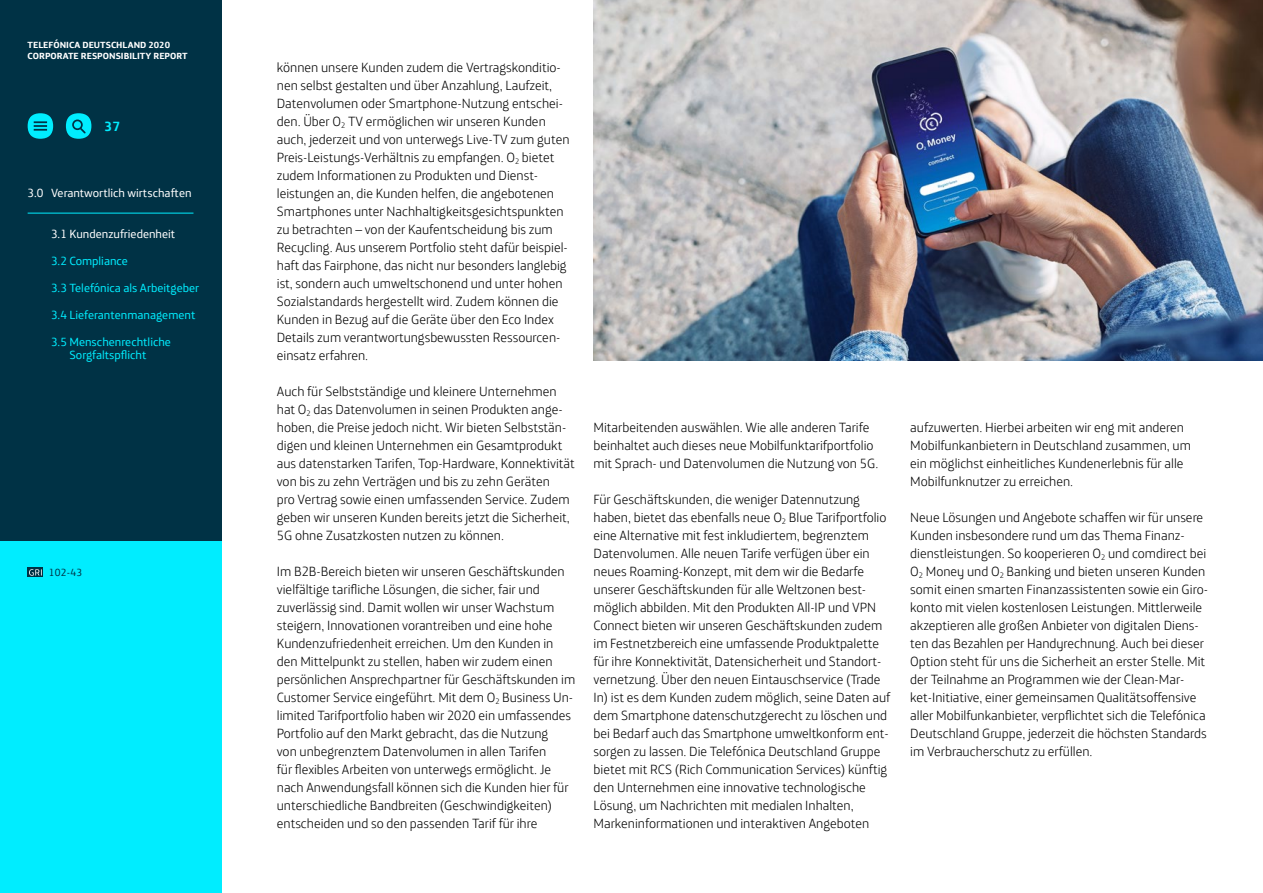
<style>
.page{position:relative;width:1263px;height:893px;background:#fff}
.page>*{position:absolute;margin:0;border:0;box-sizing:border-box;transform-origin:0 0}
.t1{font:300 13.5px/18px "Telefonica";color:#000}
.t2{font:700 13.5px "Telefonica";color:#00edff}
.t3{font:12px/13.5px "Telefonica";color:#00edff;text-align:center}
.t4{font:12px "Telefonica";color:#fff}
.t5{font:10.5px "Telefonica";color:#003245}
.t6{font:700 9px/10.8px "Telefonica";color:#fff}
</style>
<div class="page">
<img style="left:593px;top:0;width:670px;height:360px">
<div style="left:0;top:540px;width:221px;height:353px;background:#00edff"></div>
<div style="left:0;top:0;width:221px;height:540px;background:#003245"></div>
<svg style="left:66px;top:113px;width:25px;height:26px"></svg>
<svg style="left:28px;top:113px;width:25px;height:26px"></svg>
<hr style="left:28px;top:213px;width:165px;height:1px;background:#00edff">
<div style="left:28px;top:568px;width:15px;height:9px;background:#003245"></div>
<svg style="left:29px;top:569px;width:13px;height:7px"></svg>
<p class="t6" style="left:28px;top:39px;width:162px">TELEFÓNICA DEUTSCHLAND 2020<br>CORPORATE RESPONSIBILITY REPORT</p>
<p class="t2" style="left:104px;top:114px;width:18px">37</p>
<p class="t4" style="left:28px;top:183px;width:165px">3.0 Verantwortlich wirtschaften</p>
<p class="t4" style="left:51px;top:224px;width:126px">3.1 Kundenzufriedenheit</p>
<p class="t3" style="left:51px;top:253px;width:78px">3.2 Compliance</p>
<p class="t3" style="left:51px;top:280px;width:150px">3.3 Telefónica als Arbeitgeber</p>
<p class="t3" style="left:51px;top:307px;width:146px">3.4 Lieferantenmanagement</p>
<p class="t3" style="left:51px;top:334px;width:122px">3.5 Menschenrechtliche<br>Sorgfaltspflicht</p>
<p class="t5" style="left:49px;top:564px;width:35px">102-43</p>
<p class="t1" style="left:277px;top:56px;width:294px">können unsere Kunden zudem die Vertragskonditio&shy;nen selbst gestalten und über Anzahlung, Laufzeit, Datenvolumen oder Smartphone-Nutzung entschei&shy;den. Über O<sub>2</sub> TV ermöglichen wir unseren Kunden auch, jederzeit und von unterwegs Live-TV zum guten Preis-Leistungs-Verhältnis zu empfangen. O<sub>2</sub> bietet zudem Informationen zu Produkten und Dienst&shy;leistungen an, die Kunden helfen, die angebotenen Smartphones unter Nachhaltigkeitsgesichtspunkten zu betrachten – von der Kaufentscheidung bis zum Recycling. Aus unserem Portfolio steht dafür beispiel&shy;haft das Fairphone, das nicht nur besonders langlebig ist, sondern auch umweltschonend und unter hohen Sozialstandards hergestellt wird. Zudem können die Kunden in Bezug auf die Geräte über den Eco Index Details zum verantwortungsbewussten Ressourcen&shy;einsatz erfahren.</p>
<p class="t1" style="left:277px;top:380px;width:299px">Auch für Selbstständige und kleinere Unternehmen hat O<sub>2</sub> das Datenvolumen in seinen Produkten ange&shy;hoben, die Preise jedoch nicht. Wir bieten Selbststän&shy;digen und kleinen Unternehmen ein Gesamtprodukt aus datenstarken Tarifen, Top-Hardware, Konnektivität von bis zu zehn Verträgen und bis zu zehn Geräten<br>pro Vertrag sowie einen umfassenden Service. Zudem geben wir unseren Kunden bereits jetzt die Sicherheit, 5G ohne Zusatzkosten nutzen zu können.</p>
<p class="t1" style="left:277px;top:560px;width:300px">Im B2B-Bereich bieten wir unseren Geschäftskunden vielfältige tarifliche Lösungen, die sicher, fair und zuverlässig sind. Damit wollen wir unser Wachstum steigern, Innovationen vorantreiben und eine hohe Kundenzufriedenheit erreichen. Um den Kunden in den Mittelpunkt zu stellen, haben wir zudem einen persönlichen Ansprechpartner für Geschäftskunden im Customer Service eingeführt. Mit dem O<sub>2</sub> Business Un&shy;limited Tarifportfolio haben wir 2020 ein umfassendes Portfolio auf den Markt gebracht, das die Nutzung<br>von unbegrenztem Datenvolumen in allen Tarifen<br>für flexibles Arbeiten von unterwegs ermöglicht. Je nach Anwendungsfall können sich die Kunden hier für unterschiedliche Bandbreiten (Geschwindigkeiten) entscheiden und so den passenden Tarif für ihre</p>
<p class="t1" style="left:593px;top:416px;width:286px">Mitarbeitenden auswählen. Wie alle anderen Tarife beinhaltet auch dieses neue Mobilfunktarifportfolio mit Sprach- und Datenvolumen die Nutzung von 5G.</p>
<p class="t1" style="left:593px;top:488px;width:298px">Für Geschäftskunden, die weniger Datennutzung haben, bietet das ebenfalls neue O<sub>2</sub> Blue Tarifportfolio eine Alternative mit fest inkludiertem, begrenztem Datenvolumen. Alle neuen Tarife verfügen über ein neues Roaming-Konzept, mit dem wir die Bedarfe unserer Geschäftskunden für alle Weltzonen best&shy;möglich abbilden. Mit den Produkten All-IP und VPN Connect bieten wir unseren Geschäftskunden zudem im Festnetzbereich eine umfassende Produktpalette für ihre Konnektivität, Datensicherheit und Standort&shy;vernetzung. Über den neuen Eintauschservice (Trade In) ist es dem Kunden zudem möglich, seine Daten auf dem Smartphone datenschutzgerecht zu löschen und bei Bedarf auch das Smartphone umweltkonform ent&shy;sorgen zu lassen. Die Telefónica Deutschland Gruppe bietet mit RCS (Rich Communication Services) künftig den Unternehmen eine innovative technologische Lösung, um Nachrichten mit medialen Inhalten, Markeninformationen und interaktiven Angeboten</p>
<p class="t1" style="left:910px;top:416px;width:282px">aufzuwerten. Hierbei arbeiten wir eng mit anderen Mobilfunkanbietern in Deutschland zusammen, um ein möglichst einheitliches Kundenerlebnis für alle Mobilfunknutzer zu erreichen.</p>
<p class="t1" style="left:910px;top:506px;width:299px">Neue Lösungen und Angebote schaffen wir für unsere Kunden insbesondere rund um das Thema Finanz&shy;dienstleistungen. So kooperieren O<sub>2</sub> und comdirect bei O<sub>2</sub> Money und O<sub>2</sub> Banking und bieten unseren Kunden somit einen smarten Finanzassistenten sowie ein Giro&shy;konto mit vielen kostenlosen Leistungen. Mittlerweile akzeptieren alle großen Anbieter von digitalen Diens&shy;ten das Bezahlen per Handyrechnung. Auch bei dieser Option steht für uns die Sicherheit an erster Stelle. Mit der Teilnahme an Programmen wie der Clean-Mar&shy;ket-Initiative, einer gemeinsamen Qualitätsoffensive aller Mobilfunkanbieter, verpflichtet sich die Telefónica Deutschland Gruppe, jederzeit die höchsten Standards im Verbraucherschutz zu erfüllen.</p>
</div>
